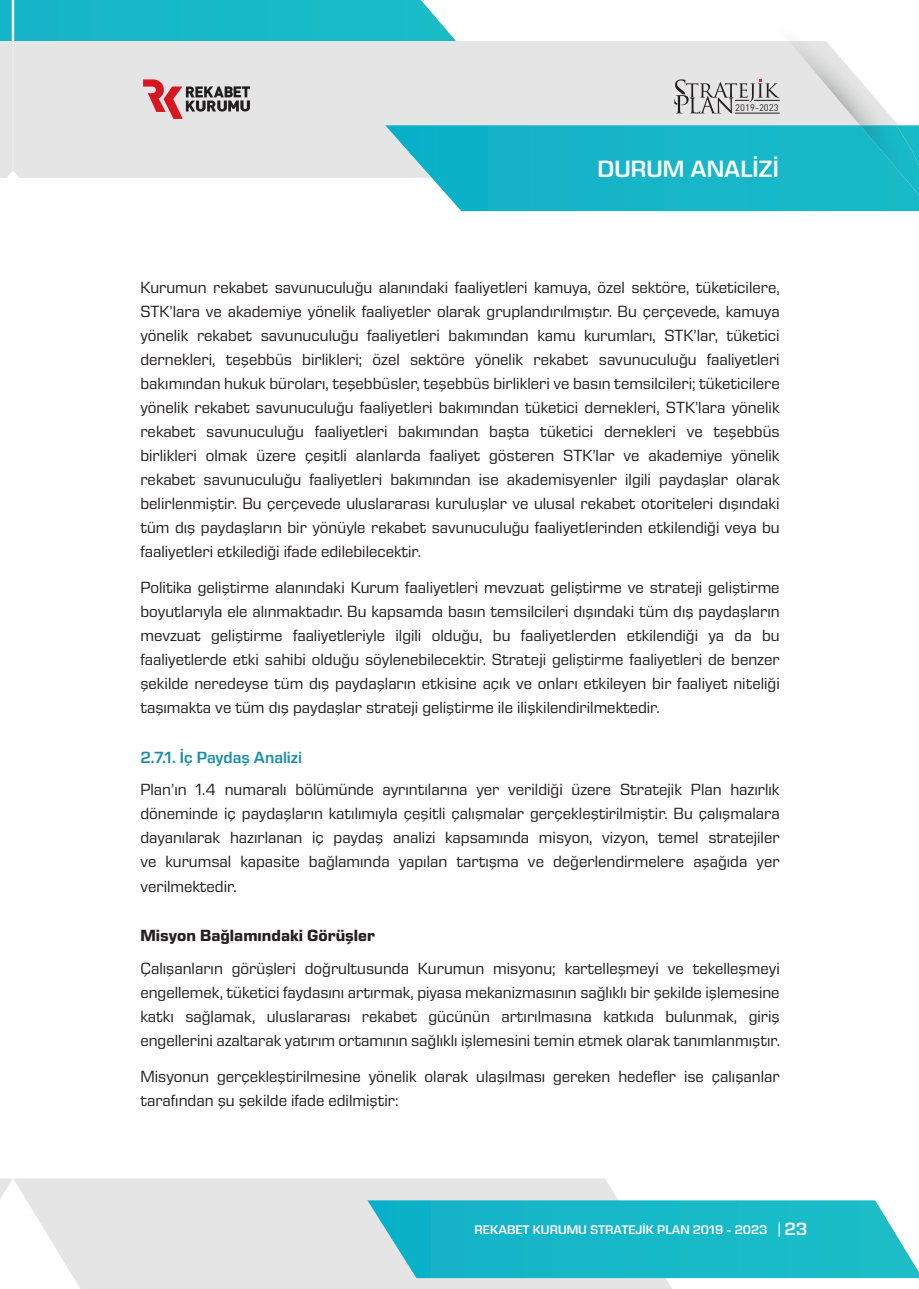
<style>
.page{position:relative;width:919px;height:1289px;background:#fff}
.page>*{position:absolute;margin:0;border:0;box-sizing:border-box;transform-origin:0 0}
.t1{font:600 24px "Eurostile Next LT Pro";color:#fff}
.t2{font:16.5px/24px "Eurostile Next LT Pro";color:#231f20;text-align:justify}
.t3{font:600 12.75px "Eurostile Next LT Pro";color:#fff}
.t4{font:9.45px "DIN Pro";color:#231f20}
.s1{font-weight:600;color:#1a8ea8}
.s2{font-weight:700}
.s3{font-size:18px}
</style>
<div class="page">
<img style="left:0;top:0;width:12px;height:41px">
<div style="left:0;top:41px;width:13px;height:137px;background:#e5e5e5"></div>
<div style="left:14px;top:0;width:442px;height:41px;background:#17b9c8"></div>
<div style="left:13px;top:41px;width:885px;height:137px;background:#e5e5e5"></div>
<img style="left:385px;top:125px;width:533px;height:86px">
<img style="left:759px;top:41px;width:29px;height:69px">
<img style="left:788px;top:41px;width:108px;height:84px">
<img style="left:860px;top:125px;width:58px;height:71px">
<svg style="left:0;top:1178px;width:12px;height:21px"></svg>
<svg style="left:14px;top:1178px;width:666px;height:110px;background:#e5e7e6"></svg>
<svg style="left:367px;top:1200px;width:551px;height:77px;background:#28bccb"></svg>
<svg style="left:143px;top:79px;width:107px;height:40px;background:#bb9c9d"></svg>
<svg style="left:674px;top:79px;width:105px;height:35px;background:#bebdbd"></svg>
<p class="t4" style="left:735px;top:101px;width:45px">2019-2023</p>
<p class="t1" style="left:597px;top:156px;width:183px">DURUM ANALİZİ</p>
<p class="t2" style="left:140px;top:275px;width:640px">Kurumun rekabet savunuculuğu alanındaki faaliyetleri kamuya, özel sektöre, tüketicilere, STK’lara ve akademiye yönelik faaliyetler olarak gruplandırılmıştır. Bu çerçevede, kamuya yönelik rekabet savunuculuğu faaliyetleri bakımından kamu kurumları, STK’lar, tüketici dernekleri, teşebbüs birlikleri; özel sektöre yönelik rekabet savunuculuğu faaliyetleri bakımından hukuk büroları, teşebbüsler, teşebbüs birlikleri ve basın temsilcileri; tüketicilere yönelik rekabet savunuculuğu faaliyetleri bakımından tüketici dernekleri, STK’lara yönelik rekabet savunuculuğu faaliyetleri bakımından başta tüketici dernekleri ve teşebbüs birlikleri olmak üzere çeşitli alanlarda faaliyet gösteren STK’lar ve akademiye yönelik rekabet savunuculuğu faaliyetleri bakımından ise akademisyenler ilgili paydaşlar olarak belirlenmiştir. Bu çerçevede uluslararası kuruluşlar ve ulusal rekabet otoriteleri dışındaki tüm dış paydaşların bir yönüyle rekabet savunuculuğu faaliyetlerinden etkilendiği veya bu faaliyetleri etkilediği ifade edilebilecektir.</p>
<p class="t2" style="left:140px;top:576px;width:640px">Politika geliştirme alanındaki Kurum faaliyetleri mevzuat geliştirme ve strateji geliştirme boyutlarıyla ele alınmaktadır. Bu kapsamda basın temsilcileri dışındaki tüm dış paydaşların mevzuat geliştirme faaliyetleriyle ilgili olduğu, bu faaliyetlerden etkilendiği ya da bu faaliyetlerde etki sahibi olduğu söylenebilecektir. Strateji geliştirme faaliyetleri de benzer şekilde neredeyse tüm dış paydaşların etkisine açık ve onları etkileyen bir faaliyet niteliği taşımakta ve tüm dış paydaşlar strateji geliştirme ile ilişkilendirilmektedir.</p>
<p class="t2" style="left:140px;top:741px;width:640px;line-height:32.5px"><span class="s1">2.7.1. İç Paydaş Analizi<br></span>Plan’ın 1.4 numaralı bölümünde ayrıntılarına yer verildiği üzere Stratejik Plan hazırlık</p>
<p class="t2" style="left:140px;top:802px;width:640px">döneminde iç paydaşların katılımıyla çeşitli çalışmalar gerçekleştirilmiştir. Bu çalışmalara dayanılarak hazırlanan iç paydaş analizi kapsamında misyon, vizyon, temel stratejiler ve kurumsal kapasite bağlamında yapılan tartışma ve değerlendirmelere aşağıda yer verilmektedir.</p>
<p class="t2" style="left:140px;top:919px;width:640px;line-height:32.5px"><span class="s2">Misyon Bağlamındaki Görüşler<br></span>Çalışanların görüşleri doğrultusunda Kurumun misyonu; kartelleşmeyi ve tekelleşmeyi</p>
<p class="t2" style="left:140px;top:980px;width:641px">engellemek, tüketici faydasını artırmak, piyasa mekanizmasının sağlıklı bir şekilde işlemesine katkı sağlamak, uluslararası rekabet gücünün artırılmasına katkıda bulunmak, giriş engellerini azaltarak yatırım ortamının sağlıklı işlemesini temin etmek olarak tanımlanmıştır.</p>
<p class="t2" style="left:140px;top:1064px;width:640px">Misyonun gerçekleştirilmesine yönelik olarak ulaşılması gereken hedefler ise çalışanlar tarafından şu şekilde ifade edilmiştir:</p>
<p class="t3" style="left:474px;top:1222px;width:334px">REKABET KURUMU STRATEJİK PLAN 2019 - 2023 <span class="s3">23</span></p>
</div>
